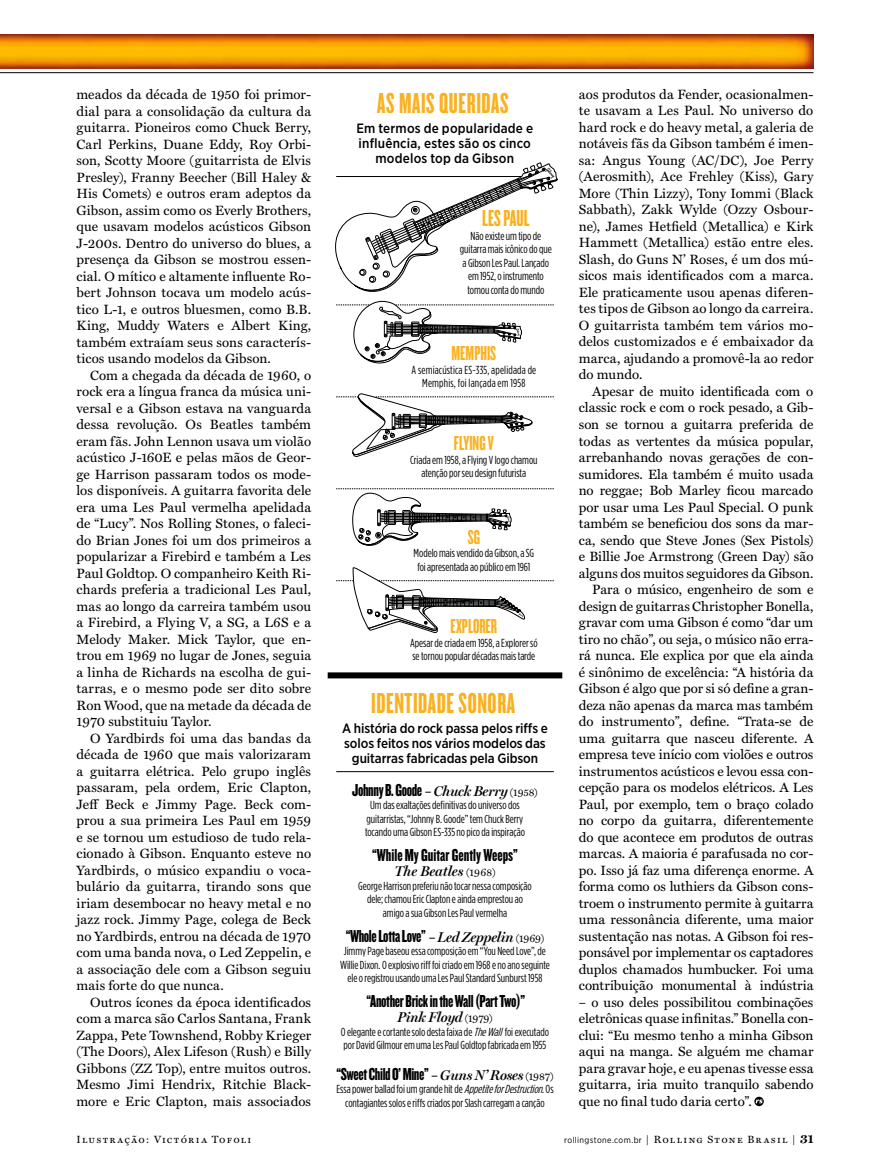
<style>
.page{position:relative;width:872px;height:1170px;background:#fff}
.page>*{position:absolute;margin:0;border:0;box-sizing:border-box;transform-origin:0 0}
.t1{font:30px "Knockout HTF67 Full Bantamwt";letter-spacing:.02em;color:#f9b11f}
.t2{font:24px "Knockout HTF67 Full Bantamwt";color:#f9b11f}
.t3{font:21px "Knockout HTF67 Full Bantamwt";color:#f9b11f}
.t4{font:18px "Knockout HTF68 Full Featherwt";letter-spacing:-.02em;color:#000}
.t5{font:18px "Knockout HTF68 Full Featherwt";color:#000}
.t6{font:italic 600 14.25px "Miller Display";color:#000}
.t7{font:italic 600 14.25px "Miller Display";letter-spacing:-.02em;color:#000}
.t8{font:13.5px/16.5px "Miller Text";color:#000;text-align:justify}
.t9{font:500 13.5px/15px "Gotham Narrow";letter-spacing:-.005em;color:#000;text-align:center}
.t10{font:500 13.5px/15px "Gotham Narrow";letter-spacing:.015em;color:#000;text-align:center}
.t11{font:condensed 11.7px/13.5px "Gotham HTF";letter-spacing:-.005em;color:#000;text-align:center}
.t12{font:condensed 11.7px/13.5px "Gotham HTF";letter-spacing:.015em;color:#000;text-align:center}
.t13{font:10.5px "Miller Text Roman SC";letter-spacing:.12em;color:#000}
.s1{font-family:"Miller Display";font-weight:600;font-style:italic;font-size:14.25px}
.s2{font-family:"Miller Text";font-size:10.5px}
.s3{font-family:"Miller Text";font-weight:400;font-style:normal;font-size:10.5px}
.s4{font-style:italic}
.s5{font-family:"Gotham Narrow";font-size:8.55px}
.s6{font-family:"Miller Text";font-weight:700;font-size:12.75px}
</style>
<div class="page">
<hr style="left:0;top:72px;width:813px;height:1px;background:#000">
<svg style="left:754px;top:1096px;width:9px;height:9px"></svg>
<img style="left:0;top:35px;width:813px;height:33px">
<svg style="left:336px;top:488px;width:218px;height:57px"></svg>
<hr style="left:336px;top:771px;width:218px;height:1px;background:#000">
<div style="left:328px;top:672px;width:234px;height:6px;background:#000"></div>
<svg style="left:335px;top:163px;width:222px;height:129px"></svg>
<svg style="left:336px;top:301px;width:218px;height:62px"></svg>
<svg style="left:336px;top:393px;width:218px;height:64px"></svg>
<svg style="left:336px;top:567px;width:218px;height:66px"></svg>
<p class="t8" style="left:77px;top:86px;width:236px">meados da década de 1950 foi primor&shy;dial para a consolidação da cultura da guitarra. Pioneiros como Chuck Berry, Carl Perkins, Duane Eddy, Roy Orbi&shy;son, Scotty Moore (guitarrista de Elvis Presley), Franny Beecher (Bill Haley &amp; His Comets) e outros eram adeptos da Gibson, assim como os Everly Brothers, que usavam modelos acústicos Gibson J-200s. Dentro do universo do blues, a presença da Gibson se mostrou essen&shy;cial. O mítico e altamente influente Ro&shy;bert Johnson tocava um modelo acús&shy;tico L-1, e outros bluesmen, como B.B.<br>King, Muddy Waters e Albert King, também extraíam seus sons caracterís&shy;ticos usando modelos da Gibson.</p>
<p class="t8" style="left:77px;top:367px;width:236px;text-indent:13px">Com a chegada da década de 1960, o rock era a língua franca da música uni&shy;versal e a Gibson estava na vanguarda dessa revolução. Os Beatles também eram fãs. John Lennon usava um violão acústico J-160E e pelas mãos de Geor&shy;ge Harrison passaram todos os mode&shy;los disponíveis. A guitarra favorita dele era uma Les Paul vermelha apelidada de “Lucy”. Nos Rolling Stones, o faleci&shy;do Brian Jones foi um dos primeiros a popularizar a Firebird e também a Les Paul Goldtop. O companheiro Keith Ri&shy;chards preferia a tradicional Les Paul, mas ao longo da carreira também usou a Firebird, a Flying V, a SG, a L6S e a Melody Maker. Mick Taylor, que en&shy;trou em 1969 no lugar de Jones, seguia a linha de Richards na escolha de gui&shy;tarras, e o mesmo pode ser dito sobre Ron Wood, que na metade da década de 1970 substituiu Taylor.</p>
<p class="t8" style="left:77px;top:730px;width:236px;text-indent:13px">O Yardbirds foi uma das bandas da década de 1960 que mais valorizaram a guitarra elétrica. Pelo grupo inglês passaram, pela ordem, Eric Clapton, Jeff Beck e Jimmy Page. Beck com&shy;prou a sua primeira Les Paul em 1959 e se tornou um estudioso de tudo rela&shy;cionado à Gibson. Enquanto esteve no Yardbirds, o músico expandiu o voca&shy;bulário da guitarra, tirando sons que iriam desembocar no heavy metal e no jazz rock. Jimmy Page, colega de Beck no Yardbirds, entrou na década de 1970 com uma banda nova, o Led Zeppelin, e a associação dele com a Gibson seguiu mais forte do que nunca.</p>
<p class="t8" style="left:77px;top:994px;width:236px;text-indent:13px">Outros ícones da época identificados com a marca são Carlos Santana, Frank Zappa, Pete Townshend, Robby Krieger (The Doors), Alex Lifeson (Rush) e Billy Gibbons (ZZ Top), entre muitos outros.<br>Mesmo Jimi Hendrix, Ritchie Black&shy;more e Eric Clapton, mais associados</p>
<p class="t13" style="left:77px;top:1133px;width:176px">Ilustração: Victória Tofoli</p>
<h1 class="t1" style="left:377px;top:88px;width:133px">AS MAIS QUERIDAS</h1>
<p class="t10" style="left:356px;top:121px;width:178px">Em termos de popularidade e influência, estes são os cinco modelos top da Gibson</p>
<h2 class="t2" style="left:482px;top:206px;width:49px">LES PAUL</h2>
<p class="t11" style="left:460px;top:229px;width:93px">Não existe um tipo de guitarra mais icônico do que a Gibson Les Paul. Lançado em 1952, o instrumento tomou conta do mundo</p>
<h3 class="t3" style="left:451px;top:342px;width:46px">MEMPHIS</h3>
<p class="t12" style="left:411px;top:363px;width:126px">A semiacústica ES-335, apelidada de<br>Memphis, foi lançada em 1958</p>
<h3 class="t3" style="left:454px;top:432px;width:41px">FLYING V</h3>
<p class="t11" style="left:410px;top:452px;width:129px">Criada em 1958, a Flying V logo chamou atenção por seu design futurista</p>
<h3 class="t3" style="left:468px;top:526px;width:14px">SG</h3>
<p class="t11" style="left:413px;top:546px;width:122px">Modelo mais vendido da Gibson, a SG foi apresentada ao público em 1961</p>
<h3 class="t3" style="left:450px;top:615px;width:48px">EXPLORER</h3>
<p class="t11" style="left:410px;top:635px;width:129px;text-align:left">Apesar de criada em 1958, a Explorer só se tornou popular décadas mais tarde</p>
<h1 class="t1" style="left:371px;top:687px;width:145px">IDENTIDADE SONORA</h1>
<p class="t9" style="left:342px;top:720px;width:207px">A história do rock passa pelos riffs e solos feitos nos vários modelos das guitarras fabricadas pela Gibson</p>
<h3 class="t4" style="left:352px;top:780px;width:187px">Johnny B. Goode <span class="s1">– Chuck Berry</span> <span class="s2">(1958)</span></h3>
<p class="t11" style="left:365px;top:798px;width:161px">Um das exaltações definitivas do universo dos guitarristas, “Johnny B. Goode” tem Chuck Berry tocando uma Gibson ES-335 no pico da inspiração</p>
<h3 class="t5" style="left:372px;top:845px;width:147px">“While My Guitar Gently Weeps”</h3>
<p class="t6" style="left:394px;top:863px;width:103px">The Beatles <span class="s3">(1968)</span></p>
<p class="t11" style="left:358px;top:878px;width:175px">George Harrison preferiu não tocar nessa composição dele; chamou Eric Clapton e ainda emprestou ao amigo a sua Gibson Les Paul vermelha</p>
<h3 class="t4" style="left:346px;top:926px;width:200px">“Whole Lotta Love” <span class="s1">– Led Zeppelin</span> <span class="s2">(1969)</span></h3>
<p class="t11" style="left:340px;top:944px;width:211px">Jimmy Page baseou essa composição em “You Need Love”, de<br>Willie Dixon. O explosivo riff foi criado em 1968 e no ano seguinte ele o registrou usando uma Les Paul Standard Sunburst 1958</p>
<h3 class="t4" style="left:366px;top:991px;width:160px">“Another Brick in the Wall (Part Two)”</h3>
<p class="t7" style="left:397px;top:1009px;width:97px">Pink Floyd <span class="s3">(1979)</span></p>
<p class="t11" style="left:341px;top:1024px;width:210px;text-align:left">O elegante e cortante solo desta faixa de <span class="s4">TheWall</span>foi executado por David Gilmour em uma Les Paul Goldtop fabricada em 1955</p>
<h3 class="t4" style="left:336px;top:1064px;width:219px">“Sweet Child O’ Mine” <span class="s1">– Guns N’ Roses</span> <span class="s2">(1987)</span></h3>
<p class="t11" style="left:336px;top:1081px;width:219px">Essa power ballad foi um grande hit de <span class="s4">AppetiteforDestruction</span>. Os contagiantes solos e riffs criados por Slash carregam a canção</p>
<p class="t8" style="left:579px;top:86px;width:236px">aos produtos da Fender, ocasionalmen&shy;te usavam a Les Paul. No universo do hard rock e do heavy metal, a galeria de notáveis fãs da Gibson também é imen&shy;sa: Angus Young (AC/DC), Joe Perry (Aerosmith), Ace Frehley (Kiss), Gary More (Thin Lizzy), Tony Iommi (Black Sabbath), Zakk Wylde (Ozzy Osbour&shy;ne), James Hetfield (Metallica) e Kirk Hammett (Metallica) estão entre eles.<br>Slash, do Guns N’ Roses, é um dos mú&shy;sicos mais identificados com a marca.<br>Ele praticamente usou apenas diferen&shy;tes tipos de Gibson ao longo da carreira.<br>O guitarrista também tem vários mo&shy;delos customizados e é embaixador da marca, ajudando a promovê-la ao redor do mundo.</p>
<p class="t8" style="left:579px;top:383px;width:236px;text-align:right">Apesar de muito identificada com o classic rock e com o rock pesado, a Gib&shy;son se tornou a guitarra preferida de todas as vertentes da música popular, arrebanhando novas gerações de con&shy;sumidores. Ela também é muito usada no reggae; Bob Marley ficou marcado por usar uma Les Paul Special. O punk também se beneficiou dos sons da mar&shy;ca, sendo que Steve Jones (Sex Pistols) e Billie Joe Armstrong (Green Day) são alguns dos muitos seguidores da Gibson.<br>Para o músico, engenheiro de som e design de guitarras Christopher Bonella, gravar com uma Gibson é como “dar um tiro no chão”, ou seja, o músico não erra&shy;rá nunca. Ele explica por que ela ainda é sinônimo de excelência: “A história da Gibson é algo que por si só define a gran&shy;deza não apenas da marca mas também do instrumento”, define. “Trata-se de uma guitarra que nasceu diferente. A empresa teve início com violões e outros instrumentos acústicos e levou essa con&shy;cepção para os modelos elétricos. A Les Paul, por exemplo, tem o braço colado no corpo da guitarra, diferentemente do que acontece em produtos de outras marcas. A maioria é parafusada no cor&shy;po. Isso já faz uma diferença enorme. A forma como os luthiers da Gibson cons&shy;troem o instrumento permite à guitarra uma ressonância diferente, uma maior sustentação nas notas. A Gibson foi res&shy;ponsável por implementar os captadores duplos chamados humbucker. Foi uma contribuição monumental à indústria</p>
<p class="t8" style="left:579px;top:994px;width:236px">– o uso deles possibilitou combinações eletrônicas quase infinitas.” Bonella con&shy;clui: “Eu mesmo tenho a minha Gibson aqui na manga. Se alguém me chamar para gravar hoje, e eu apenas tivesse essa guitarra, iria muito tranquilo sabendo que no final tudo daria certo”.</p>
<p class="t13" style="left:564px;top:1133px;width:251px"><span class="s5">rollingstone.com.br</span> | Rolling Stone Brasil | <span class="s6">31</span></p>
</div>
